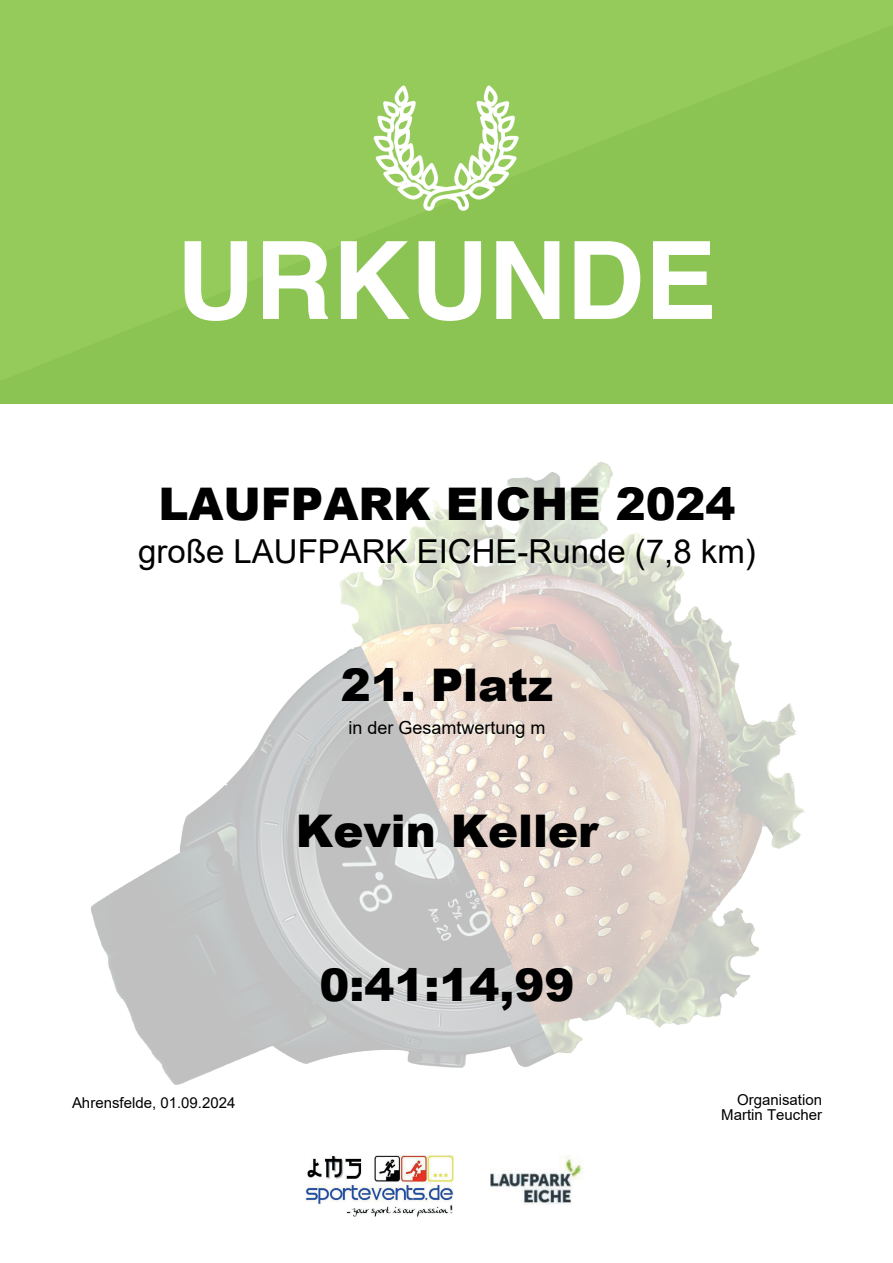
<style>
.page{position:relative;width:893px;height:1263px;background:#fff}
.page>*{position:absolute;margin:0;border:0;box-sizing:border-box;transform-origin:0 0}
.t1{font:700 108px "Helvetica";color:#fff}
.t2{font:900 45px "Arial";color:#000}
.t3{font:33px "Arial";color:#000}
.t4{font:18px "Arial";color:#000}
.t5{font:15px/15px "Arial";color:#000;text-align:right}
</style>
<div class="page">
<img style="left:90px;top:462px;width:715px;height:623px">
<div style="left:0;top:0;width:893px;height:404px;background:#8cc454"></div>
<img style="left:373px;top:85px;width:146px;height:126px">
<img style="left:490px;top:1155px;width:93px;height:50px">
<img style="left:305px;top:1155px;width:148px;height:61px">
<h1 class="t1" style="left:176px;top:215px;width:541px">URKUNDE</h1>
<h2 class="t2" style="left:158px;top:488px;width:579px">LAUFPARK EICHE 2024</h2>
<h3 class="t3" style="left:138px;top:539px;width:619px">große LAUFPARK EICHE-Runde (7,8 km)</h3>
<h2 class="t2" style="left:341px;top:669px;width:214px">21. Platz</h2>
<p class="t4" style="left:349px;top:720px;width:198px">in der Gesamtwertung m</p>
<h2 class="t2" style="left:296px;top:815px;width:304px">Kevin Keller</h2>
<p class="t5" style="left:72px;top:1096px;width:165px">Ahrensfelde, 01.09.2024</p>
<h2 class="t2" style="left:320px;top:969px;width:256px">0:41:14,99</h2>
<p class="t5" style="left:721px;top:1093px;width:102px">Organisation<br>Martin Teucher</p>
</div>
